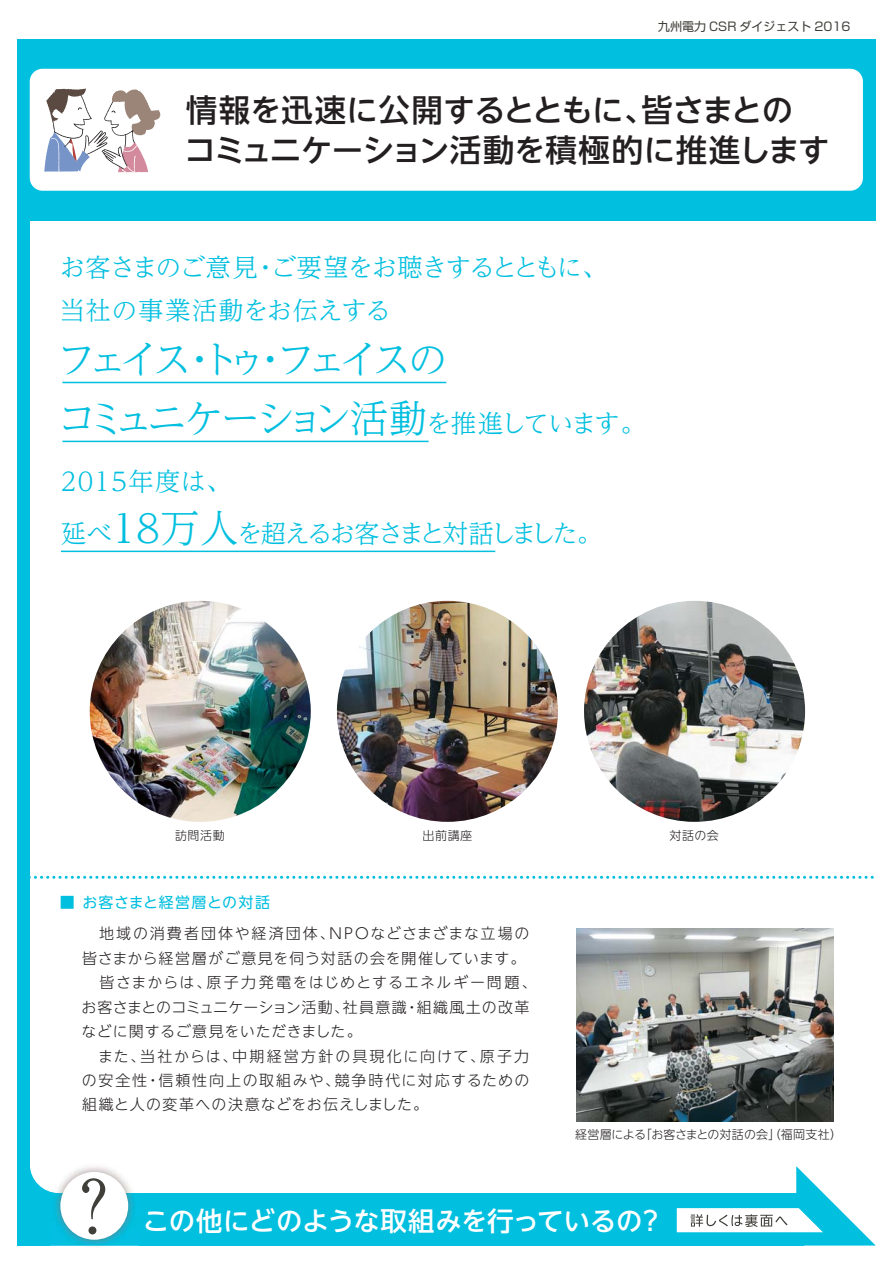
<style>
.page{position:relative;width:893px;height:1263px;background:#fff}
.page>*{position:absolute;margin:0;border:0;box-sizing:border-box;transform-origin:0 0}
.t1{font:39px/58.5px "UD Reimin Pro Light 90 msp RKSJ H";letter-spacing:-.175em;color:#00bfdf}
.t2{font:31.5px/39.5px "UD Shin Go NT Pro Medium 90 msp RKSJ H";letter-spacing:-.01em;color:#231f20}
.t3{font:26.4px "UD Shin Go NT Pro Medium 90 msp RKSJ H";letter-spacing:-.005em;color:#fff}
.t4{font:25.5px/42.5px "UD Reimin Pro Light 90 msp RKSJ H";letter-spacing:-.04em;color:#00bfdf}
.t5{font:25.5px/52.2px "UD Reimin Pro Light 90 msp RKSJ H";letter-spacing:-.06em;color:#00bfdf}
.t6{font:15px/24.5px "UD Shin Go NT Pro Light 90 msp RKSJ H";letter-spacing:.085em;color:#231f20}
.t7{font:15px "UD Shin Go NT Pro Regular 90 msp RKSJ H";letter-spacing:.045em;color:#00bfdf}
.t8{font:12px "UD Shin Go NT Pro Light 90 msp RKSJ H";letter-spacing:.025em;color:#231f20}
.t9{font:12px "G Shin Go regular 90 msp RKSJ H";color:#403f3a}
.s1{font-size:25.5px}
.s2{font-size:39px}
</style>
<div class="page">
<div style="left:17px;top:1193px;width:787px;height:53px;background:#00bfdf"></div>
<div style="left:17px;top:39px;width:13px;height:1207px;background:#00bfdf"></div>
<div style="left:17px;top:39px;width:859px;height:181px;background:#00bfdf"></div>
<div style="left:30px;top:69px;width:833px;height:122px;background:#fff;border-radius:13px"></div>
<img style="left:61px;top:1166px;width:70px;height:27px">
<img style="left:51px;top:1193px;width:87px;height:53px">
<svg style="left:30px;top:1168px;width:31px;height:27px"></svg>
<div style="left:60px;top:1172px;width:68px;height:68px;background:#fff;border-radius:50%"></div>
<svg style="left:82px;top:1178px;width:23px;height:56px"></svg>
<svg style="left:677px;top:1166px;width:199px;height:80px"></svg>
<svg style="left:30px;top:876px;width:844px;height:3px"></svg>
<hr style="left:62px;top:382px;width:384px;height:1px;background:#00bfdf">
<hr style="left:62px;top:441px;width:367px;height:1px;background:#00bfdf">
<hr style="left:61px;top:551px;width:434px;height:1px;background:#00bfdf">
<img style="left:576px;top:929px;width:258px;height:193px">
<img style="left:337px;top:601px;width:221px;height:221px;border-radius:50%">
<img style="left:584px;top:601px;width:221px;height:221px;border-radius:50%">
<svg style="left:44px;top:89px;width:116px;height:83px"></svg>
<img style="left:90px;top:601px;width:221px;height:221px;border-radius:50%">
<p class="t9" style="left:658px;top:22px;width:194px">九州電力 CSR ダイジェスト 2016</p>
<h2 class="t2" style="left:184px;top:95px;width:647px">情報を迅速に公開するとともに、皆さまとのコミュニケーション活動を積極的に推進します</h2>
<h3 class="t4" style="left:60px;top:250px;width:549px">お客さまのご意見・ご要望をお聴きするとともに、当社の事業活動をお伝えする</h3>
<h1 class="t1" style="left:57px;top:336px;width:590px">フェイス・トゥ・フェイスの<br>コミュニケーション活動<span class="s1">を推進しています。</span></h1>
<h3 class="t5" style="left:61px;top:459px;width:543px">2015年度は、<br>延べ<span class="s2">18万人</span>を超えるお客さまと対話しました。</h3>
<p class="t8" style="left:175px;top:831px;width:51px">訪問活動</p>
<p class="t8" style="left:422px;top:831px;width:51px">出前講座</p>
<p class="t8" style="left:669px;top:831px;width:51px">対話の会</p>
<p class="t7" style="left:60px;top:897px;width:212px">■ お客さまと経営層との対話</p>
<p class="t6" style="left:82px;top:924px;width:457px">　地域の消費者団体や経済団体、ＮＰＯなどさまざまな立場の皆さまから経営層がご意見を伺う対話の会を開催しています。　皆さまからは、原子力発電をはじめとするエネルギー問題、お客さまとのコミュニケーション活動、社員意識・組織風土の改革などに関するご意見をいただきました。<br>　また、当社からは、中期経営方針の具現化に向けて、原子力の安全性・信頼性向上の取組みや、競争時代に対応するための組織と人の変革への決意などをお伝えしました。</p>
<p class="t8" style="left:575px;top:1130px;width:268px">経営層による「お客さまとの対話の会」（福岡支社）</p>
<h3 class="t3" style="left:143px;top:1211px;width:523px">この他にどのような取組みを行っているの？</h3>
</div>
